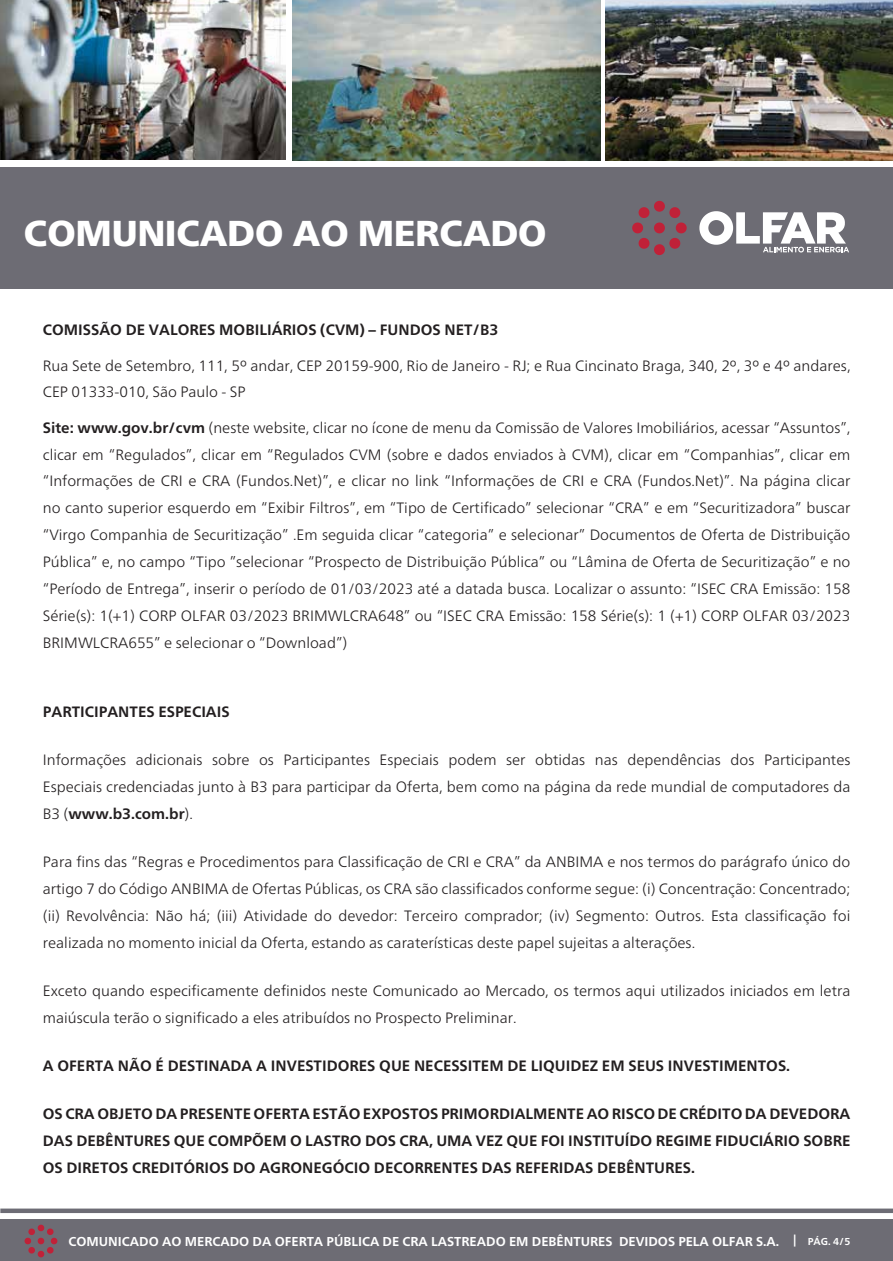
<style>
.page{position:relative;width:893px;height:1261px;background:#fff}
.page>*{position:absolute;margin:0;border:0;box-sizing:border-box;transform-origin:0 0}
.t1{font:900 36px "Frutiger Neue LT";color:#fff}
.t2{font:300 15px/26.8px "Frutiger Neue LT";color:#231f20;text-align:justify}
.t3{font:700 15px/26.8px "Frutiger Neue LT";color:#231f20;text-align:justify}
.t4{font:700 12.9px "Frutiger Neue LT";color:#fff}
.s1{font-weight:700}
.s2{font-size:12px}
.s3{font-size:10.05px}
</style>
<div class="page">
<div style="left:0;top:167px;width:893px;height:122px;background:#6d6c74"></div>
<svg style="left:699px;top:211px;width:150px;height:42px"></svg>
<svg style="left:632px;top:201px;width:55px;height:54px"></svg>
<div style="left:0;top:1220px;width:893px;height:41px;background:#6d6c74"></div>
<svg style="left:25px;top:1225px;width:32px;height:32px"></svg>
<hr style="left:0;top:1209px;width:893px;height:4px;background:#6d6c75">
<img style="left:605px;top:0;width:288px;height:160px">
<img style="left:292px;top:0;width:308px;height:160px">
<img style="left:0;top:0;width:285px;height:159px">
<h1 class="t1" style="left:24px;top:212px;width:524px">COMUNICADO AO MERCADO</h1>
<p class="t3" style="left:43px;top:316px;width:457px">COMISSÃO DE VALORES MOBILIÁRIOS (CVM) – FUNDOS NET/B3</p>
<p class="t2" style="left:43px;top:352px;width:809px">Rua Sete de Setembro, 111, 5º andar, CEP 20159-900, Rio de Janeiro - RJ; e Rua Cincinato Braga, 340, 2º, 3º e 4º andares,<br>CEP 01333-010, São Paulo - SP</p>
<p class="t2" style="left:43px;top:414px;width:809px"><span class="s1">Site: www.gov.br/cvm</span> (neste website, clicar no ícone de menu da Comissão de Valores Imobiliários, acessar “Assuntos”, clicar em “Regulados”, clicar em “Regulados CVM (sobre e dados enviados à CVM), clicar em “Companhias”, clicar em “Informações de CRI e CRA (Fundos.Net)”, e clicar no link “Informações de CRI e CRA (Fundos.Net)”. Na página clicar no canto superior esquerdo em “Exibir Filtros”, em “Tipo de Certificado” selecionar “CRA” e em “Securitizadora” buscar “Virgo Companhia de Securitização” .Em seguida clicar “categoria” e selecionar” Documentos de Oferta de Distribuição Pública” e, no campo “Tipo ”selecionar “Prospecto de Distribuição Pública” ou “Lâmina de Oferta de Securitização” e no “Período de Entrega”, inserir o período de 01/03/2023 até a datada busca. Localizar o assunto: “ISEC CRA Emissão: 158<br>Série(s): 1(+1) CORP OLFAR 03/2023 BRIMWLCRA648” ou “ISEC CRA Emissão: 158 Série(s): 1 (+1) CORP OLFAR 03/2023<br>BRIMWLCRA655” e selecionar o “Download”)</p>
<p class="t3" style="left:43px;top:698px;width:188px">PARTICIPANTES ESPECIAIS</p>
<p class="t2" style="left:43px;top:746px;width:809px">Informações adicionais sobre os Participantes Especiais podem ser obtidas nas dependências dos Participantes Especiais credenciadas junto à B3 para participar da Oferta, bem como na página da rede mundial de computadores da B3 (<span class="s1">www.b3.com.br</span>).</p>
<p class="t2" style="left:43px;top:848px;width:809px">Para fins das “Regras e Procedimentos para Classificação de CRI e CRA” da ANBIMA e nos termos do parágrafo único do artigo 7 do Código ANBIMA de Ofertas Públicas, os CRA são classificados conforme segue: (i) Concentração: Concentrado; (ii) Revolvência: Não há; (iii) Atividade do devedor: Terceiro comprador; (iv) Segmento: Outros. Esta classificação foi realizada no momento inicial da Oferta, estando as caraterísticas deste papel sujeitas a alterações.</p>
<p class="t2" style="left:43px;top:977px;width:809px">Exceto quando especificamente definidos neste Comunicado ao Mercado, os termos aqui utilizados iniciados em letra maiúscula terão o significado a eles atribuídos no Prospecto Preliminar.</p>
<p class="t3" style="left:43px;top:1052px;width:749px">A OFERTA NÃO É DESTINADA A INVESTIDORES QUE NECESSITEM DE LIQUIDEZ EM SEUS INVESTIMENTOS.</p>
<p class="t3" style="left:43px;top:1100px;width:809px">OS CRA OBJETO DA PRESENTE OFERTA ESTÃO EXPOSTOS PRIMORDIALMENTE AO RISCO DE CRÉDITO DA DEVEDORA DAS DEBÊNTURES QUE COMPÕEM O LASTRO DOS CRA, UMA VEZ QUE FOI INSTITUÍDO REGIME FIDUCIÁRIO SOBRE OS DIRETOS CREDITÓRIOS DO AGRONEGÓCIO DECORRENTES DAS REFERIDAS DEBÊNTURES.</p>
<p class="t4" style="left:68px;top:1234px;width:783px">COMUNICADO AO MERCADO DA OFERTA PÚBLICA DE CRA LASTREADO EM DEBÊNTURES DEVIDOS PELA OLFAR S.A. <span class="s2">|</span> <span class="s3">PÁG. 4/5</span></p>
</div>
